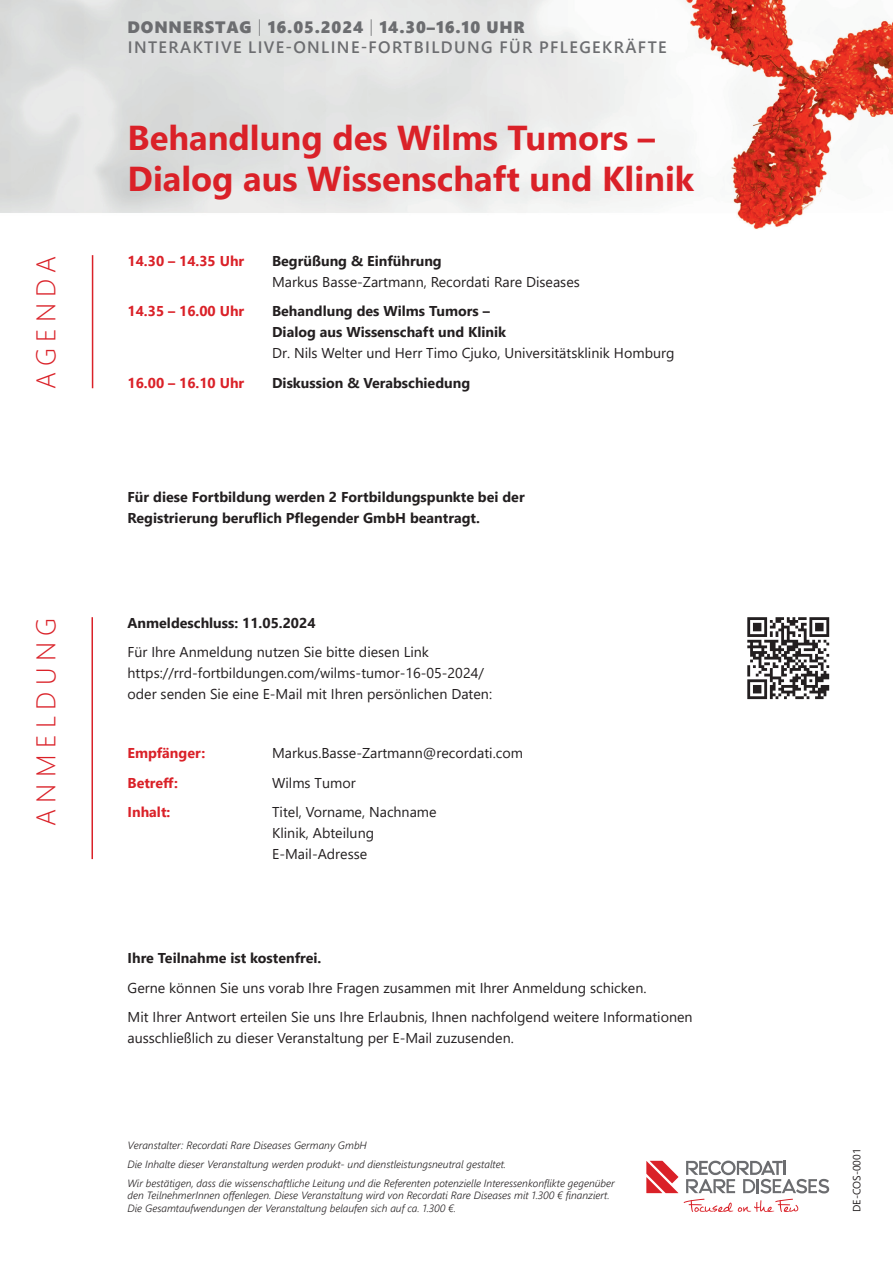
<style>
.page{position:relative;width:893px;height:1263px;background:#fff}
.page>*{position:absolute;margin:0;border:0;box-sizing:border-box;transform-origin:0 0}
.t1{font:700 34.5px/41.4px "Segoe UI";color:#da2128}
.t2{font:300 27px "Segoe UI";letter-spacing:.235em;color:#da2128}
.t3{font:600 16.5px "Segoe UI";letter-spacing:.085em;color:#6c6d70}
.t4{font:16.5px "Segoe UI Black";letter-spacing:.05em;color:#6c6d70}
.t5{font:14.25px/21px "Segoe UI";color:#231f20}
.t6{font:700 14.25px/21px "Segoe UI";color:#231f20}
.t7{font:700 14.25px "Segoe UI";color:#da2128}
.t8{font:italic 300 10.5px/18.9px "Segoe UI";color:#231f20}
.t9{font:10.5px "Segoe UI";color:#231f20}
.s1{font-family:"Segoe UI";font-weight:300}
</style>
<div class="page">
<svg style="left:684px;top:1199px;width:114px;height:13px"></svg>
<svg style="left:686px;top:1160px;width:143px;height:33px"></svg>
<svg style="left:646px;top:1161px;width:32px;height:32px"></svg>
<img style="left:0;top:0;width:893px;height:230px">
<hr style="left:92px;top:255px;width:1px;height:133px;background:#da2128">
<hr style="left:91px;top:617px;width:2px;height:242px;background:#da2128">
<svg style="left:747px;top:617px;width:82px;height:82px"></svg>
<p class="t4" style="left:128px;top:15px;width:399px">DONNERSTAG <span class="s1">|</span> 16.05.2024 <span class="s1">|</span> 14.30–16.10 UHR</p>
<p class="t3" style="left:128px;top:32px;width:540px">INTERAKTIVE LIVE-ONLI NE-FORTBILDUNG FÜR PFLEGEKRÄFTE</p>
<h1 class="t1" style="left:128px;top:114px;width:568px">Behandlung des Wilms Tumors –<br>Dialog aus Wissenschaft und Klinik</h1>
<h2 class="t2" style="left:20px;top:389px;width:135px;rotate:-90deg">Agenda</h2>
<p class="t7" style="left:128px;top:247px;width:118px">14.30 – 14.35 Uhr</p>
<p class="t6" style="left:272px;top:249px;width:171px">Begrüßung &amp; Einführung</p>
<p class="t5" style="left:272px;top:270px;width:309px">Markus Basse-Zartmann, Recordati Rare Diseases</p>
<p class="t7" style="left:128px;top:297px;width:118px">14.35 – 16.00 Uhr</p>
<p class="t6" style="left:272px;top:299px;width:235px">Behandlung des Wilms Tumors –<br>Dialog aus Wissenschaft und Klinik</p>
<p class="t5" style="left:272px;top:341px;width:404px">Dr. Nils Welter und Herr Timo Cjuko, Universitätsklinik Homburg</p>
<p class="t7" style="left:128px;top:369px;width:118px">16.00 – 16.10 Uhr</p>
<p class="t6" style="left:272px;top:371px;width:200px">Diskussion &amp; Verabschiedung</p>
<p class="t6" style="left:128px;top:485px;width:399px">Für diese Fortbildung werden 2 Fortbildungspunkte bei der<br>Registrierung beruflich Pflegender GmbH beantragt.</p>
<h2 class="t2" style="left:20px;top:826px;width:210px;rotate:-90deg">Anmeldung</h2>
<p class="t6" style="left:128px;top:611px;width:189px">Anmeldeschluss: 11.05.2024</p>
<p class="t5" style="left:128px;top:640px;width:366px">Für Ihre Anmeldung nutzen Sie bitte diesen Link https://rrd-fortbildungen.com/wilms-tumor-16-05-2024/ oder senden Sie eine E-Mail mit Ihren persönlichen Daten:</p>
<p class="t7" style="left:128px;top:740px;width:79px">Empfänger:</p>
<p class="t5" style="left:272px;top:741px;width:252px">Markus.Basse-Zartmann@recordati.com</p>
<p class="t7" style="left:128px;top:769px;width:52px">Betreff:</p>
<p class="t5" style="left:272px;top:771px;width:85px">Wilms Tumor</p>
<p class="t7" style="left:128px;top:799px;width:44px">Inhalt:</p>
<p class="t5" style="left:272px;top:800px;width:166px">Titel, Vorname, Nachname<br>Klinik, Abteilung<br>E-Mail-Adresse</p>
<p class="t6" style="left:128px;top:947px;width:195px">Ihre Teilnahme ist kostenfrei.</p>
<p class="t5" style="left:128px;top:972px;width:566px;line-height:29.5px">Gerne können Sie uns vorab Ihre Fragen zusammen mit Ihrer Anmeldung schicken.<br>Mit Ihrer Antwort erteilen Sie uns Ihre Erlaubnis, Ihnen nachfolgend weitere Informationen</p>
<p class="t5" style="left:128px;top:1026px;width:388px">ausschließlich zu dieser Veranstaltung per E-Mail zuzusenden.</p>
<p class="t8" style="left:128px;top:1134px;width:489px">Veranstalter: Recordati Rare Diseases Germany GmbH<br>Die Inhalte dieser Veranstaltung werden produkt- und dienstleistungsneutral gestaltet.<br>Wir bestätigen, dass die wissenschaftliche Leitung und die Referenten potenzielle Interessenkonflikte gegenüber</p>
<p class="t8" style="left:128px;top:1187px;width:484px;line-height:12.6px">den TeilnehmerInnen offenlegen. Diese Veranstaltung wird von Recordati Rare Diseases mit 1.300 € finanziert.<br>Die Gesamtaufwendungen der Veranstaltung belaufen sich auf ca. 1.300 €.</p>
<p class="t9" style="left:847px;top:1212px;width:65px;rotate:-90deg">DE-COS-0001</p>
</div>
